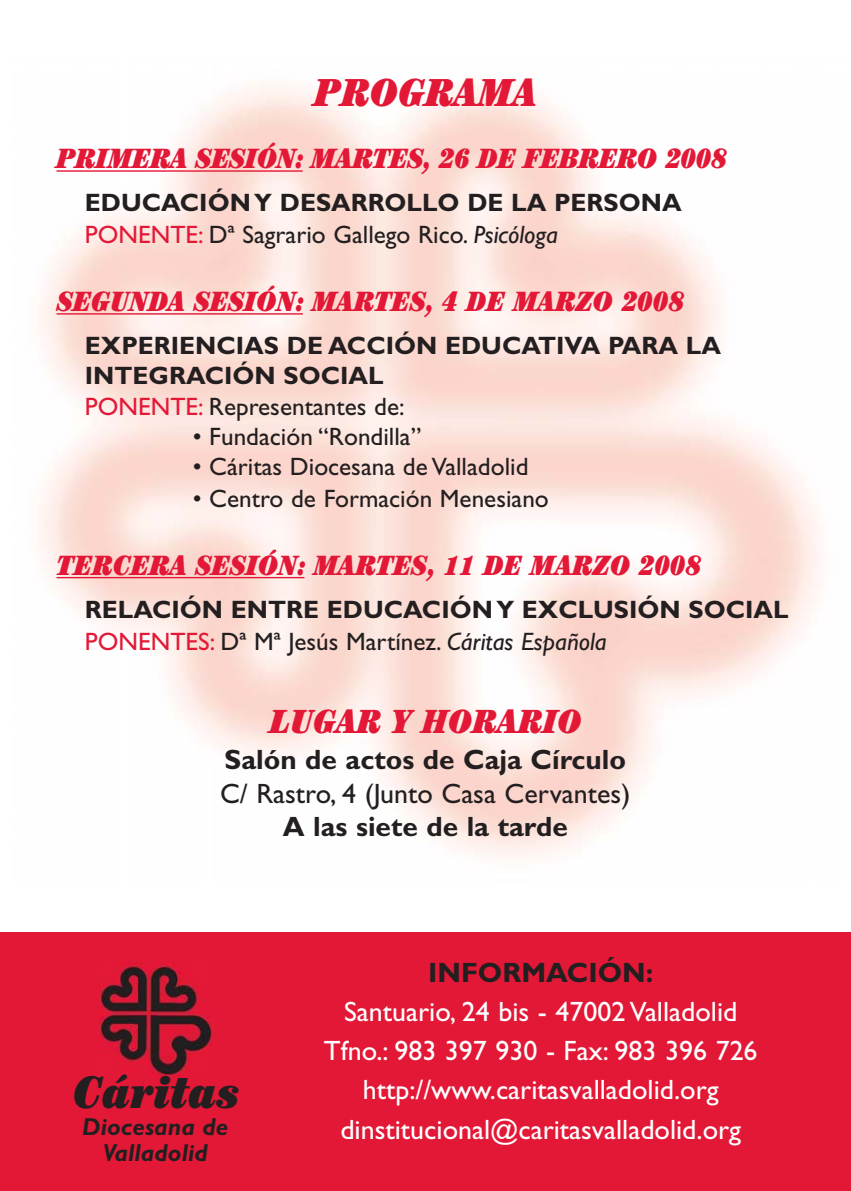
<style>
.page{position:relative;width:851px;height:1191px;background:#fff}
.page>*{position:absolute;margin:0;border:0;box-sizing:border-box;transform-origin:0 0}
.t1{font:italic ultra-condensed 45.6px "Century";color:#231f20}
.t2{font:italic ultra-condensed 39.2px "Century";color:#e31836}
.t3{font:italic ultra-condensed 33.6px "Century";color:#e31836}
.t4{font:28px/39.2px "Gill Sans";color:#fff;text-align:center}
.t5{font:italic ultra-condensed 28px "Century";color:#e31836}
.t6{font:700 28px "Gill Sans";color:#231f20}
.t7{font:28px "Gill Sans";color:#231f20}
.t8{font:700 25.2px/30.4px "Gill Sans";color:#231f20}
.t9{font:25.2px "Gill Sans";color:#231f20}
.t10{font:italic 700 24.6px/25.6px "Gill Sans";color:#231f20;text-align:center}
.s1{font-weight:400;color:#e31836}
.s2{font-weight:400}
.s3{font-weight:400;font-style:italic}
</style>
<div class="page">
<img style="left:38px;top:83px;width:783px;height:776px">
<div style="left:0;top:932px;width:850px;height:259px;background:#e31836"></div>
<hr style="left:56px;top:170px;width:247px;height:2px;background:#e31836">
<hr style="left:56px;top:313px;width:247px;height:1px;background:#e31836">
<hr style="left:56px;top:577px;width:248px;height:1px;background:#e31836">
<img style="left:99px;top:962px;width:113px;height:114px">
<h2 class="t2" style="left:314px;top:79px;width:223px">PROGRAMA</h2>
<p class="t5" style="left:56px;top:149px;width:671px">PRIMERA SESIÓN: MARTES, 26 DE FEBRERO 2008</p>
<p class="t8" style="left:85px;top:189px;width:598px;line-height:32.2px">EDUCACIÓN Y DESARROLLO DE LA PERSONA<br><span class="s1">PONENTE:</span> <span class="s2">Dª Sagrario Gallego Rico.</span> <span class="s3">Psicóloga</span></p>
<p class="t5" style="left:56px;top:292px;width:628px">SEGUNDA SESIÓN: MARTES, 4 DE MARZO 2008</p>
<p class="t8" style="left:85px;top:333px;width:637px">EXPERIENCIAS DE ACCIÓN EDUCATIVA PARA LA<br>INTEGRACIÓN SOCIAL<br><span class="s1">PONENTE:</span> <span class="s2">Representantes de:</span></p>
<p class="t9" style="left:193px;top:428px;width:230px">• Fundación “Rondilla”</p>
<p class="t9" style="left:193px;top:458px;width:337px">• Cáritas Diocesana de Valladolid</p>
<p class="t9" style="left:193px;top:490px;width:357px">• Centro de Formación Menesiano</p>
<p class="t5" style="left:56px;top:555px;width:645px">TERCERA SESIÓN: MARTES, 11 DE MARZO 2008</p>
<p class="t8" style="left:85px;top:596px;width:705px;line-height:32.4px">RELACIÓN ENTRE EDUCACIÓN Y EXCLUSIÓN SOCIAL<br><span class="s1">PONENTES:</span> <span class="s2">Dª Mª Jesús Martínez.</span> <span class="s3">Cáritas Española</span></p>
<h3 class="t3" style="left:269px;top:710px;width:313px">LUGAR Y HORARIO</h3>
<p class="t6" style="left:224px;top:750px;width:403px">Salón de actos de Caja Círculo</p>
<p class="t7" style="left:220px;top:784px;width:412px">C/ Rastro, 4 (Junto Casa Cervantes)</p>
<p class="t6" style="left:283px;top:817px;width:286px">A las siete de la tarde</p>
<h1 class="t1" style="left:72px;top:1076px;width:168px">Cáritas</h1>
<p class="t10" style="left:82px;top:1116px;width:148px">Diocesana de<br>Valladolid</p>
<p class="t6" style="left:428px;top:962px;width:227px">INFORMACIÓN:</p>
<p class="t4" style="left:324px;top:995px;width:435px">Santuario, 24 bis - 47002 Valladolid Tfno.: 983 397 930 - Fax: 983 396 726 http://www.caritasvalladolid.org dinstitucional@caritasvalladolid.org</p>
</div>
